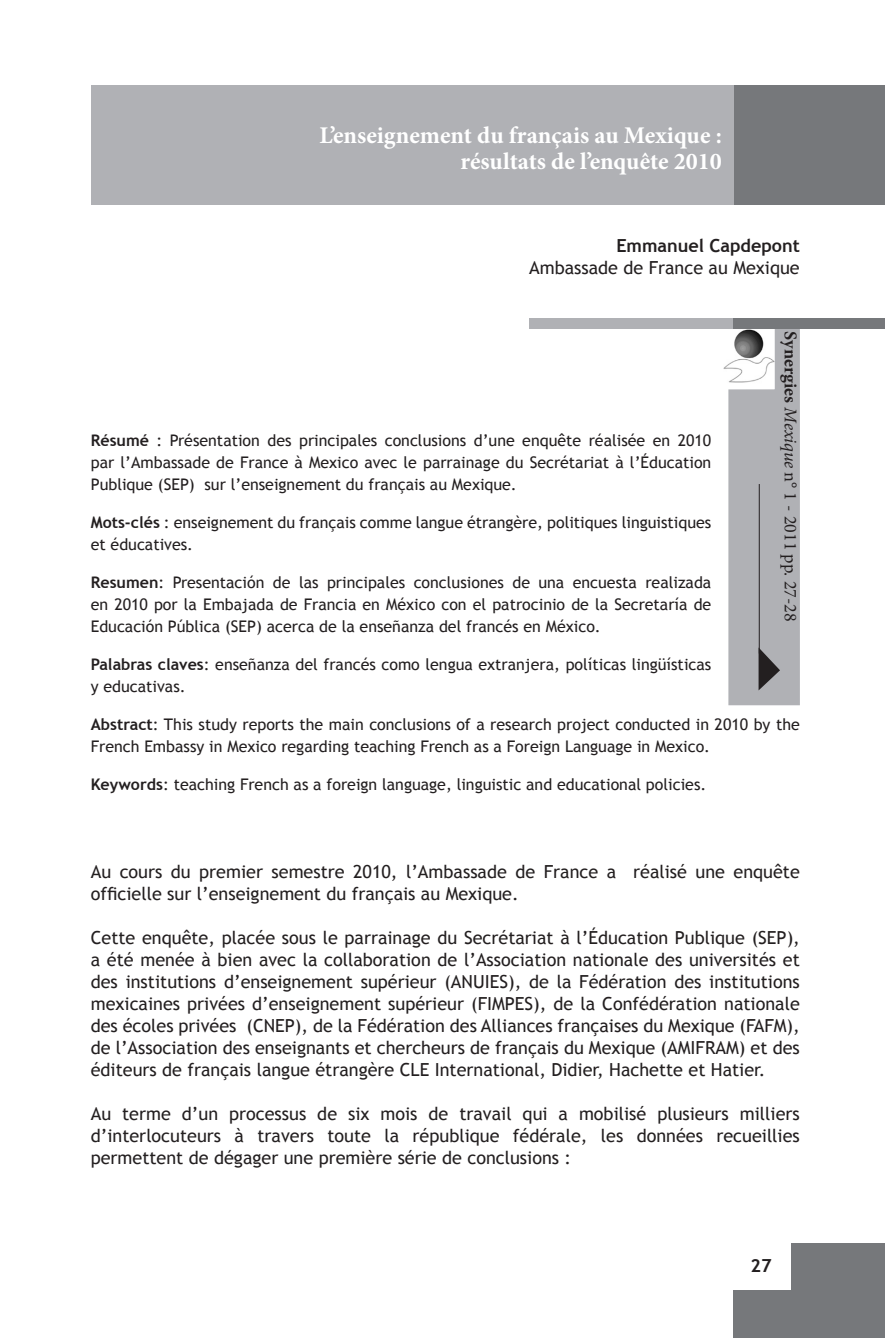
<style>
.page{position:relative;width:885px;height:1338px;background:#fff}
.page>*{position:absolute;margin:0;border:0;box-sizing:border-box;transform-origin:0 0}
.Corps_de_texte{font:700 24px "Minion Pro";color:#fff}
.Corps_de_texte-2{font:18px/22px "Trebuchet MS";color:#231f20;text-align:justify}
.t1{font:18px "Minion Pro";color:#231f20}
.Corps_de_texte-3{font:700 18px "Trebuchet MS";color:#231f20}
.Pa6{font:700 18px "Trebuchet MS";color:#231f20}
.Corps_de_texte-4{font:16px/22px "Trebuchet MS";color:#231f20}
.s1{font-weight:700}
.s2{font-style:italic}
</style>
<div class="page">
<div style="left:733px;top:1243px;width:151px;height:95px;background:#76787b"></div>
<div style="left:731px;top:1242px;width:59px;height:48px;background:#fff"></div>
<div style="left:528px;top:318px;width:207px;height:11px;background:#b0b1b5"></div>
<div style="left:730px;top:85px;width:154px;height:119px;background:#76787b"></div>
<div style="left:728px;top:327px;width:71px;height:378px;background:#b0b1b5"></div>
<div style="left:733px;top:318px;width:151px;height:11px;background:#76787b"></div>
<svg style="left:758px;top:647px;width:22px;height:43px"></svg>
<img style="left:723px;top:329px;width:51px;height:60px">
<hr style="left:758px;top:484px;width:1px;height:170px;background:#231f20">
<div style="left:91px;top:85px;width:642px;height:120px;background:#b0b1b5"></div>
<p class="Corps_de_texte" style="left:319px;top:118px;width:403px">L’enseignement du français au Mexique :</p>
<p class="Corps_de_texte" style="left:460px;top:144px;width:263px">résultats de l’enquête 2010</p>
<p class="Corps_de_texte-3" style="left:616px;top:235px;width:185px">Emmanuel Capdepont</p>
<p class="Corps_de_texte-2" style="left:529px;top:257px;width:272px">Ambassade de France au Mexique</p>
<p class="Corps_de_texte-4" style="left:91px;top:430px;width:622px;text-align:justify"><span class="s1">Résumé</span> : Présentation des principales conclusions d’une enquête réalisée en 2010 par l’Ambassade de France à Mexico avec le parrainage du Secrétariat à l’Éducation Publique (SEP) sur l’enseignement du français au Mexique.</p>
<p class="Corps_de_texte-4" style="left:91px;top:512px;width:622px"><span class="s1">Mots-clés</span> : enseignement du français comme langue étrangère, politiques linguistiques et éducatives.</p>
<p class="Corps_de_texte-4" style="left:91px;top:572px;width:622px;text-align:justify"><span class="s1">Resumen</span>: Presentación de las principales conclusiones de una encuesta realizada en 2010 por la Embajada de Francia en México con el patrocinio de la Secretaría de Educación Pública (SEP) acerca de la enseñanza del francés en México.</p>
<p class="Corps_de_texte-4" style="left:91px;top:654px;width:622px"><span class="s1">Palabras claves</span>: enseñanza del francés como lengua extranjera, políticas lingüísticas y educativas.</p>
<p class="t1" style="left:802px;top:331px;width:292px;rotate:90deg"><span class="s1">Synergies</span> <span class="s2">Mexique</span> n° 1 - 2011 pp. 27-28</p>
<p class="Corps_de_texte-4" style="left:91px;top:714px;width:710px"><span class="s1">Abstract</span>: This study reports the main conclusions of a research project conducted in 2010 by the<br>French Embassy in Mexico regarding teaching French as a Foreign Language in Mexico.</p>
<p class="Corps_de_texte-4" style="left:91px;top:774px;width:617px"><span class="s1">Keywords</span>: teaching French as a foreign language, linguistic and educational policies.</p>
<p class="Corps_de_texte-2" style="left:91px;top:861px;width:710px">Au cours du premier semestre 2010, l’Ambassade de France a réalisé une enquête officielle sur l’enseignement du français au Mexique.</p>
<p class="Corps_de_texte-2" style="left:91px;top:927px;width:710px">Cette enquête, placée sous le parrainage du Secrétariat à l’Éducation Publique (SEP), a été menée à bien avec la collaboration de l’Association nationale des universités et des institutions d’enseignement supérieur (ANUIES), de la Fédération des institutions mexicaines privées d’enseignement supérieur (FIMPES), de la Confédération nationale des écoles privées (CNEP), de la Fédération des Alliances françaises du Mexique (FAFM), de l’Association des enseignants et chercheurs de français du Mexique (AMIFRAM) et des éditeurs de français langue étrangère CLE International, Didier, Hachette et Hatier.</p>
<p class="Corps_de_texte-2" style="left:91px;top:1103px;width:710px">Au terme d’un processus de six mois de travail qui a mobilisé plusieurs milliers d’interlocuteurs à travers toute la république fédérale, les données recueillies permettent de dégager une première série de conclusions :</p>
<p class="Pa6" style="left:750px;top:1255px;width:23px">27</p>
</div>
